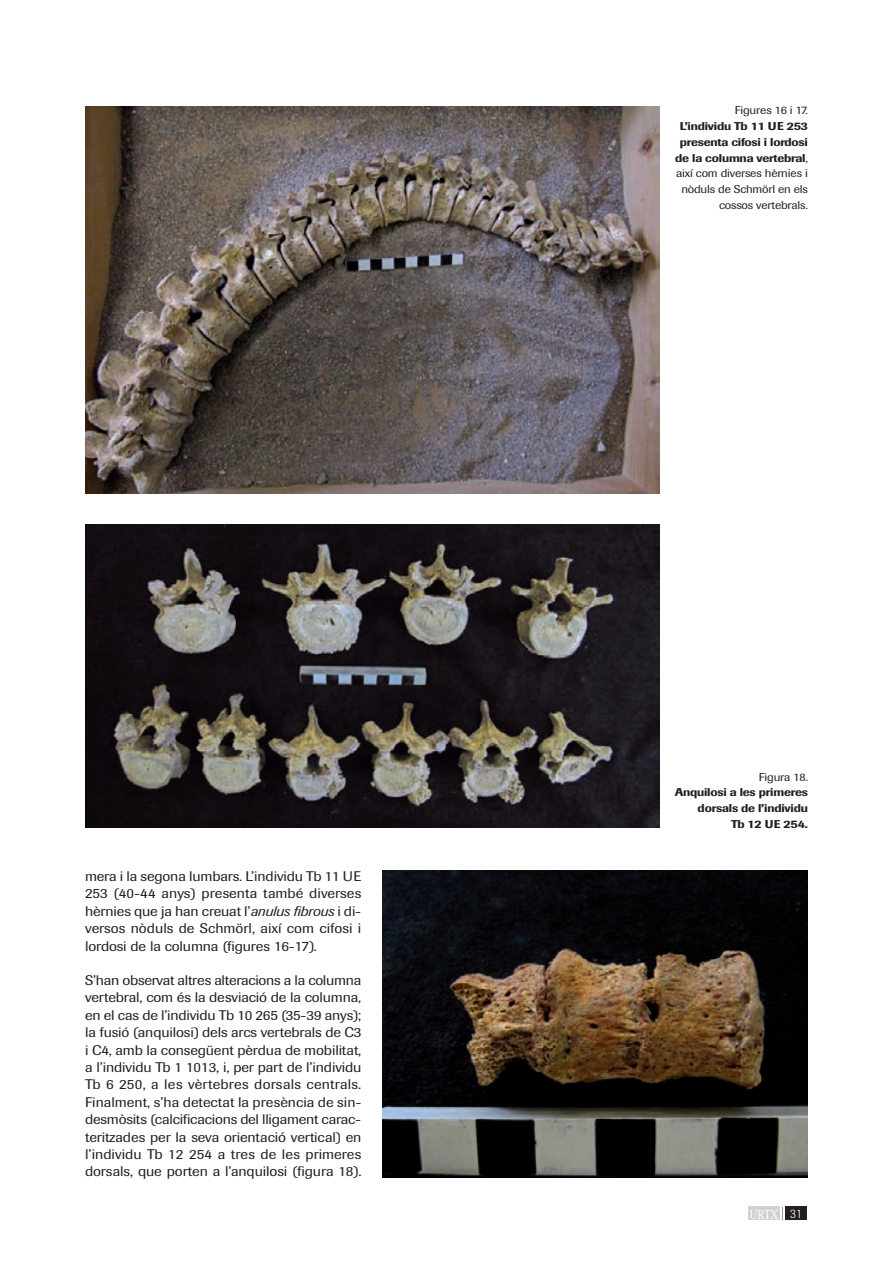
<style>
.page{position:relative;width:893px;height:1263px;background:#fff}
.page>*{position:absolute;margin:0;border:0;box-sizing:border-box;transform-origin:0 0}
.t1{font:13.8px/17.4px "Imago";letter-spacing:-.005em;color:#231f20;text-align:justify;scale:1.1 1}
.t2{font:13.5px "Times New Roman";color:#fff;scale:.8 1}
.t3{font:500 11.25px/15.8px "Imago";letter-spacing:-.015em;color:#231f20;text-align:right;scale:1.1 1}
.t4{font:11.25px "Imago";letter-spacing:-.015em;color:#231f20;scale:1.1 1}
.s1{font-style:italic}
.s2{font-weight:400}
.s3{font-family:"Imago";font-weight:300;font-size:12.75px}
</style>
<div class="page">
<div style="left:785px;top:1206px;width:22px;height:14px;background:#231f20"></div>
<svg style="left:782px;top:1207px;width:1px;height:13px"></svg>
<div style="left:748px;top:1207px;width:31px;height:13px;background:#d1d2d4"></div>
<img style="left:85px;top:106px;width:574px;height:387px">
<img style="left:85px;top:524px;width:574px;height:303px">
<img style="left:383px;top:870px;width:425px;height:308px">
<p class="t1" style="left:85px;top:868px;width:253px">mera i la segona lumbars. L’individu Tb 11 UE 253 (40-44 anys) presenta també diverses hèrnies que ja han creuat l’<span class="s1">anulus fibrous</span> i di&shy;versos nòduls de Schmörl, així com cifosi i lordosi de la columna (figures 16-17).</p>
<p class="t1" style="left:85px;top:972px;width:253px">S’han observat altres alteracions a la columna vertebral, com és la desviació de la columna, en el cas de l’individu Tb 10 265 (35-39 anys); la fusió (anquilosi) dels arcs vertebrals de C3 i C4, amb la consegüent pèrdua de mobilitat, a l’individu Tb 1 1013, i, per part de l’individu Tb 6 250, a les vèrtebres dorsals centrals.<br>Finalment, s’ha detectat la presència de sin&shy;desmòsits (calcificacions del lligament carac&shy;teritzades per la seva orientació vertical) en l’individu Tb 12 254 a tres de les primeres dorsals, que porten a l’anquilosi (figura 18).</p>
<p class="t4" style="left:735px;top:106px;width:68px">Figures 16 i 17.</p>
<p class="t3" style="left:675px;top:118px;width:122px">L’individu Tb 11 UE 253 presenta cifosi i lordosi de la columna vertebral<span class="s2">, així com diverses hèrnies i nòduls de Schmörl en els cossos vertebrals.</span></p>
<p class="t4" style="left:759px;top:772px;width:46px">Figura 18.</p>
<p class="t3" style="left:675px;top:784px;width:123px">Anquilosi a les primeres dorsals de l’individu<br>Tb 12 UE 254.</p>
<p class="t2" style="left:750px;top:1205px;width:67px">URTX <span class="s3">31</span></p>
</div>
